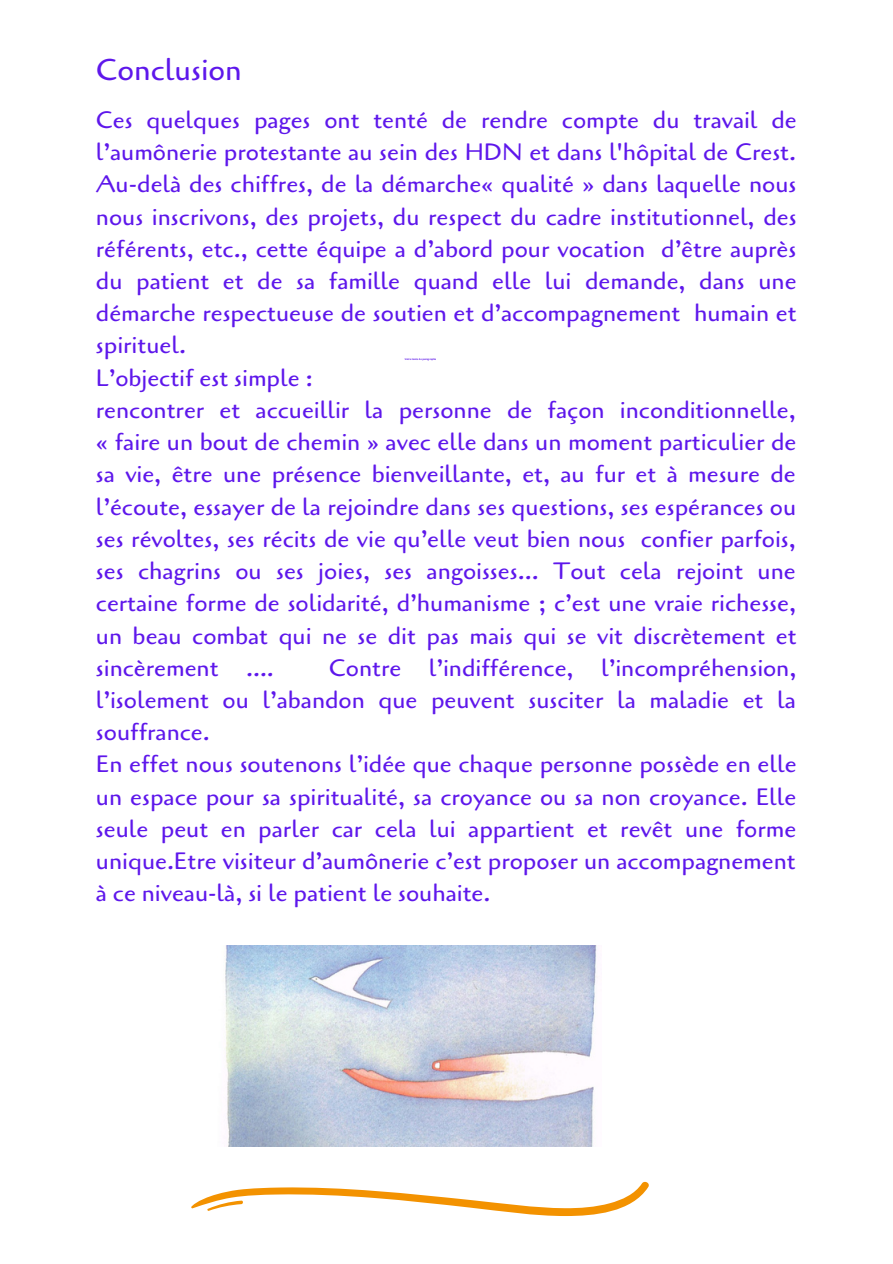
<style>
.page{position:relative;width:893px;height:1264px;background:#fff}
.page>*{position:absolute;margin:0;border:0;box-sizing:border-box;transform-origin:0 0}
.t1{font:30px "Cagliostro";color:#5e17eb}
.t2{font:23.7px/32.2px "Cagliostro";color:#5e17eb}
.t3{font:700 2.4px "Open Sans";letter-spacing:-.005em;color:#5e17eb}
</style>
<div class="page">
<svg style="left:191px;top:1181px;width:458px;height:35px"></svg>
<img style="left:225px;top:945px;width:372px;height:201px">
<p class="t1" style="left:96px;top:50px;width:147px">Conclusion</p>
<p class="t2" style="left:96px;top:104px;width:702px">Ces quelques pages ont tenté de rendre compte du travail de l’aumônerie protestante au sein des HDN et dans l'hôpital de Crest.<br>Au-delà des chiffres, de la démarche« qualité » dans laquelle nous nous inscrivons, des projets, du respect du cadre institutionnel, des référents, etc., cette équipe a d’abord pour vocation d’être auprès du patient et de sa famille quand elle lui demande, dans une démarche respectueuse de soutien et d’accompagnement humain et spirituel.<br>L’objectif est simple :<br>rencontrer et accueillir la personne de façon inconditionnelle, « faire un bout de chemin » avec elle dans un moment particulier de sa vie, être une présence bienveillante, et, au fur et à mesure de l’écoute, essayer de la rejoindre dans ses questions, ses espérances ou ses révoltes, ses récits de vie qu’elle veut bien nous confier parfois, ses chagrins ou ses joies, ses angoisses... Tout cela rejoint une certaine forme de solidarité, d’humanisme ; c’est une vraie richesse, un beau combat qui ne se dit pas mais qui se vit discrètement et sincèrement ….</p>
<p class="t3" style="left:405px;top:358px;width:33px">Votre texte de paragraphe</p>
<p class="t2" style="left:96px;top:652px;width:702px;text-indent:233px">Contre l’indifférence, l’incompréhension, l’isolement ou l’abandon que peuvent susciter la maladie et la souffrance.<br>En effet nous soutenons l’idée que chaque personne possède en elle un espace pour sa spiritualité, sa croyance ou sa non croyance. Elle seule peut en parler car cela lui appartient et revêt une forme unique.Etre visiteur d’aumônerie c’est proposer un accompagnement à ce niveau-là, si le patient le souhaite.</p>
</div>
